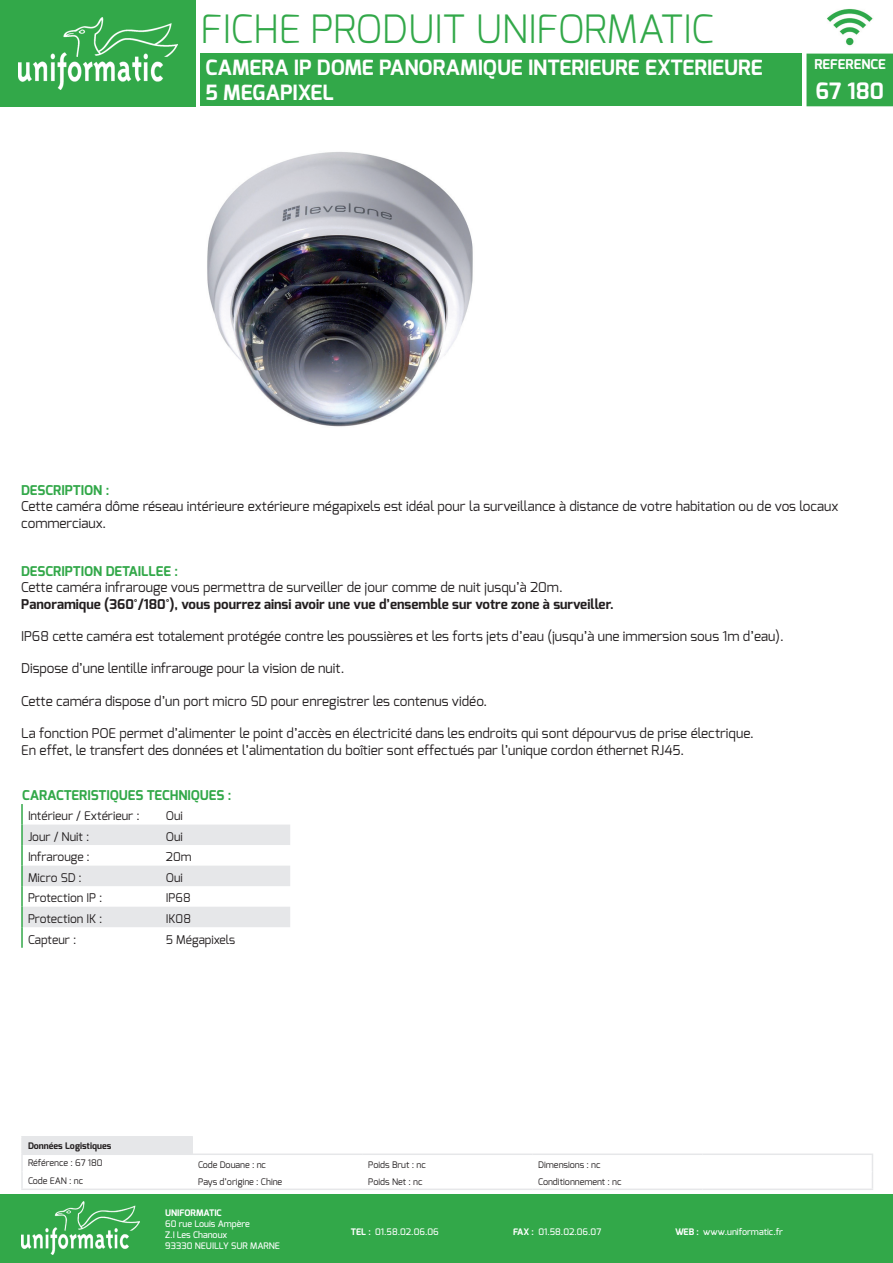
<style>
.page{position:relative;width:893px;height:1263px;background:#fff}
.page>*{position:absolute;margin:0;border:0;box-sizing:border-box;transform-origin:0 0}
.t1{font:300 39px "Exo";color:#32a849}
.t2{font:700 22.5px "Exo";color:#fff}
.t3{font:700 21px "Exo";color:#fff}
.t4{font:13.5px "Exo";color:#231f20}
.t5{font:700 13.5px "Exo";color:#231f20}
.t6{font:700 13.5px "Exo";color:#32a849}
.t7{font:700 13.5px "Exo";color:#fff}
.t8{font:12px "Exo";color:#231f20}
.t9{font:9px "Exo";color:#231f20}
.t10{font:500 9px "Exo";color:#fff}
.t11{font:700 9px "Exo";color:#231f20}
.t12{font:700 9px "Exo";color:#fff}
.s1{font-weight:700}
</style>
<div class="page">
<div style="left:0;top:1195px;width:893px;height:68px;background:#32a849"></div>
<div style="left:200px;top:54px;width:601px;height:52px;background:#32a849"></div>
<img style="left:21px;top:1201px;width:118px;height:53px">
<svg style="left:23px;top:824px;width:267px;height:103px"></svg>
<hr style="left:21px;top:804px;width:2px;height:20px;background:#32a849">
<hr style="left:21px;top:824px;width:2px;height:21px;background:#32a849">
<hr style="left:21px;top:845px;width:2px;height:21px;background:#32a849">
<hr style="left:21px;top:866px;width:2px;height:20px;background:#32a849">
<hr style="left:21px;top:886px;width:2px;height:21px;background:#32a849">
<hr style="left:21px;top:907px;width:2px;height:20px;background:#32a849">
<hr style="left:21px;top:927px;width:2px;height:21px;background:#32a849">
<div style="left:0;top:0;width:196px;height:106px;background:#32a849"></div>
<img style="left:18px;top:17px;width:160px;height:73px">
<div style="left:806px;top:54px;width:87px;height:52px;background:#32a849"></div>
<img style="left:827px;top:9px;width:46px;height:37px">
<hr style="left:21px;top:1188px;width:171px;height:2px;background:#e6e7e9">
<hr style="left:192px;top:1188px;width:170px;height:2px;background:#e6e7e9">
<hr style="left:362px;top:1188px;width:170px;height:2px;background:#e6e7e9">
<hr style="left:532px;top:1188px;width:170px;height:2px;background:#e6e7e9">
<hr style="left:702px;top:1188px;width:171px;height:2px;background:#e6e7e9">
<hr style="left:21px;top:1136px;width:172px;height:1px;background:#e6e7e9">
<svg style="left:21px;top:1137px;width:852px;height:52px"></svg>
<hr style="left:21px;top:1153px;width:171px;height:2px;background:#e6e7e9">
<img style="left:207px;top:152px;width:266px;height:275px">
<p class="t1" style="left:200px;top:3px;width:515px">FICHE PRODUIT UNIFORMATIC</p>
<p class="t3" style="left:206px;top:54px;width:559px">CAMERA IP DOME PANORAMIQUE INTERIEURE EXTERIEURE</p>
<p class="t3" style="left:206px;top:79px;width:130px">5 MEGAPIXEL</p>
<p class="t7" style="left:814px;top:56px;width:73px">REFERENCE</p>
<p class="t2" style="left:816px;top:77px;width:70px">67 180</p>
<p class="t6" style="left:21px;top:482px;width:90px">DESCRIPTION :</p>
<p class="t4" style="left:21px;top:498px;width:819px">Cette caméra dôme réseau intérieure extérieure mégapixels est idéal pour la surveillance à distance de votre habitation ou de vos locaux</p>
<p class="t4" style="left:21px;top:514px;width:87px">commerciaux.</p>
<p class="t6" style="left:21px;top:563px;width:158px">DESCRIPTION DETAILLEE :</p>
<p class="t4" style="left:21px;top:579px;width:543px">Cette caméra infrarouge vous permettra de surveiller de jour comme de nuit jusqu’à 20m.</p>
<p class="t5" style="left:21px;top:595px;width:594px">Panoramique (360°/180°), vous pourrez ainsi avoir une vue d’ensemble sur votre zone à surveiller.</p>
<p class="t4" style="left:21px;top:627px;width:764px">IP68 cette caméra est totalement protégée contre les poussières et les forts jets d’eau (jusqu’à une immersion sous 1m d’eau).</p>
<p class="t4" style="left:21px;top:660px;width:325px">Dispose d’une lentille infrarouge pour la vision de nuit.</p>
<p class="t4" style="left:21px;top:692px;width:467px">Cette caméra dispose d’un port micro SD pour enregistrer les contenus vidéo.</p>
<p class="t4" style="left:21px;top:725px;width:734px">La fonction POE permet d’alimenter le point d’accès en électricité dans les endroits qui sont dépourvus de prise électrique.</p>
<p class="t4" style="left:21px;top:741px;width:664px">En effet, le transfert des données et l’alimentation du boîtier sont effectués par l’unique cordon éthernet RJ45.</p>
<p class="t6" style="left:22px;top:786px;width:211px">CARACTERISTIQUES TECHNIQUES :</p>
<p class="t8" style="left:28px;top:808px;width:113px">Intérieur / Extérieur :</p>
<p class="t8" style="left:166px;top:808px;width:19px">Oui</p>
<p class="t8" style="left:28px;top:829px;width:63px">Jour / Nuit :</p>
<p class="t8" style="left:166px;top:829px;width:19px">Oui</p>
<p class="t8" style="left:28px;top:849px;width:63px">Infrarouge :</p>
<p class="t8" style="left:166px;top:849px;width:27px">20m</p>
<p class="t8" style="left:28px;top:870px;width:55px">Micro SD :</p>
<p class="t8" style="left:166px;top:870px;width:19px">Oui</p>
<p class="t8" style="left:28px;top:890px;width:76px">Protection IP :</p>
<p class="t8" style="left:166px;top:890px;width:26px">IP68</p>
<p class="t8" style="left:28px;top:911px;width:76px">Protection IK :</p>
<p class="t8" style="left:166px;top:911px;width:26px">IK08</p>
<p class="t8" style="left:28px;top:931px;width:50px">Capteur :</p>
<p class="t8" style="left:166px;top:931px;width:71px">5 Mégapixels</p>
<p class="t11" style="left:28px;top:1140px;width:85px">Données Logistiques</p>
<p class="t9" style="left:28px;top:1157px;width:76px">Référence : 67 180</p>
<p class="t9" style="left:198px;top:1158px;width:69px">Code Douane : nc</p>
<p class="t9" style="left:368px;top:1158px;width:59px">Poids Brut : nc</p>
<p class="t9" style="left:538px;top:1158px;width:64px">Dimensions : nc</p>
<p class="t9" style="left:28px;top:1175px;width:57px">Code EAN : nc</p>
<p class="t9" style="left:198px;top:1176px;width:86px">Pays d’origine : Chine</p>
<p class="t9" style="left:368px;top:1176px;width:56px">Poids Net : nc</p>
<p class="t9" style="left:538px;top:1176px;width:85px">Conditionnement : nc</p>
<p class="t12" style="left:165px;top:1207px;width:58px">UNIFORMATIC</p>
<p class="t10" style="left:165px;top:1218px;width:86px">60 rue Louis Ampère</p>
<p class="t10" style="left:165px;top:1229px;width:64px">Z.I Les Chanoux</p>
<p class="t10" style="left:165px;top:1239px;width:116px">93330 NEUILLY SUR MARNE</p>
<p class="t10" style="left:351px;top:1225px;width:89px"><span class="s1">TEL :</span> 01.58.02.06.06</p>
<p class="t10" style="left:513px;top:1225px;width:90px"><span class="s1">FAX :</span> 01.58.02.06.07</p>
<p class="t10" style="left:675px;top:1225px;width:109px"><span class="s1">WEB :</span> www.uniformatic.fr</p>
</div>
